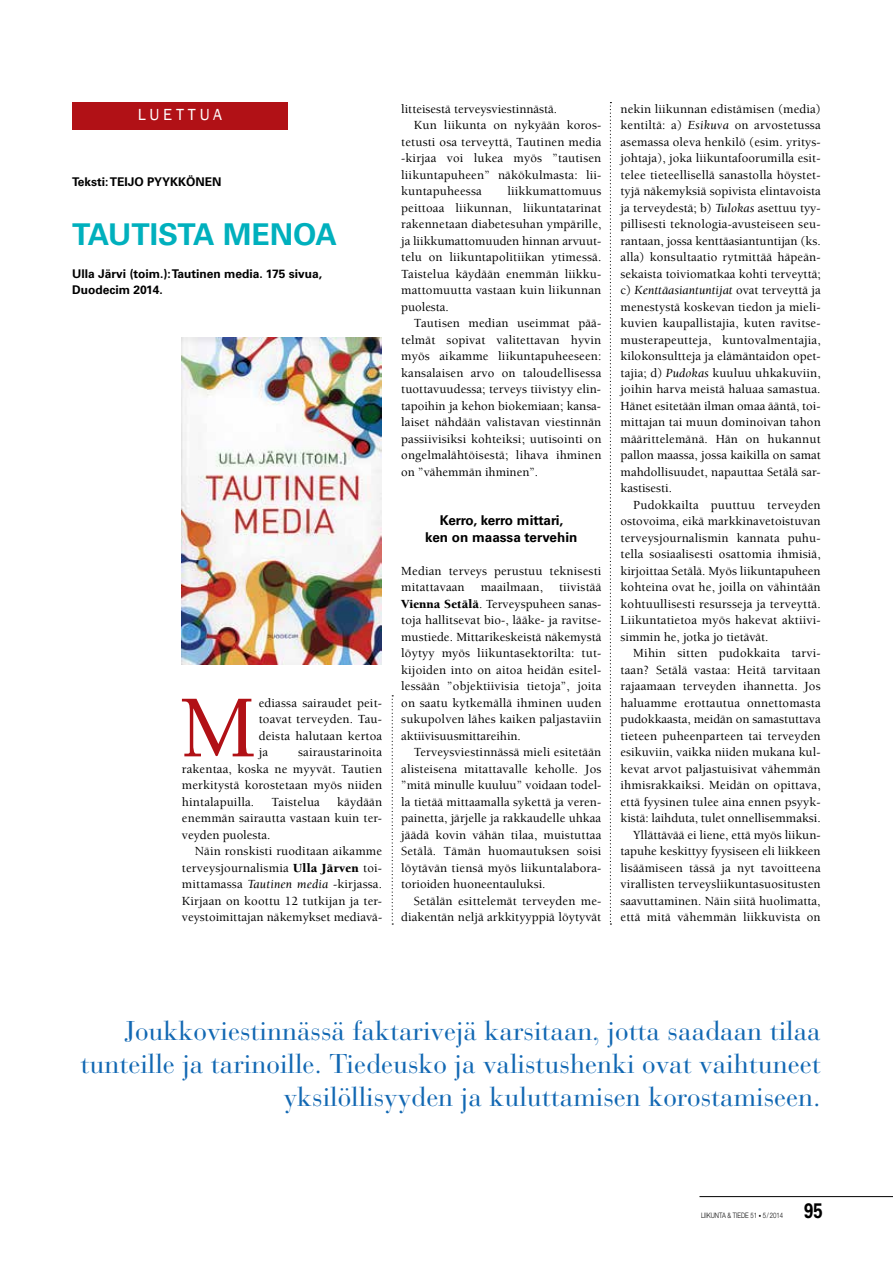
<style>
.page{position:relative;width:893px;height:1263px;background:#fff}
.page>*{position:absolute;margin:0;border:0;box-sizing:border-box;transform-origin:0 0}
.t1{font:500 90.75px "Berkeley";color:#b11116}
.t2{font:700 30px "Univers";color:#00b0bd}
.t3{font:27px/33px "Bauer Bodoni";color:#1268b3;text-align:right}
.t4{font:700 21px "Univers";color:#000;scale:.8 1}
.t5{font:16.5px "Franklin Gothic";letter-spacing:.23em;color:#fff}
.t6{font:700 13.5px/16.5px "Univers";color:#000;text-align:center}
.t7{font:500 12.75px/16.5px "Berkeley";letter-spacing:.015em;color:#000;text-align:justify}
.t8{font:700 12px/16.5px "Univers";color:#000}
.t9{font:300 7.5px "Helvetica Neue";color:#000;scale:.8 1}
.s1{font-weight:900}
.s2{font-weight:400;font-style:italic}
.s3{font-size:6px}
</style>
<div class="page">
<img style="left:182px;top:338px;width:200px;height:326px">
<hr style="left:699px;top:1196px;width:194px;height:1px;background:#000">
<div style="left:72px;top:102px;width:216px;height:28px;background:#b11116"></div>
<svg style="left:392px;top:695px;width:1px;height:229px"></svg>
<svg style="left:610px;top:102px;width:1px;height:822px"></svg>
<p class="t5" style="left:138px;top:104px;width:86px">LUETTUA</p>
<p class="t8" style="left:72px;top:173px;width:151px">Teksti: TEIJO PYYKKÖNEN</p>
<h2 class="t2" style="left:72px;top:217px;width:266px">TAUTISTA MENOA</h2>
<p class="t8" style="left:72px;top:265px;width:251px">Ulla Järvi (toim.): Tautinen media. 175 sivua,<br>Duodecim 2014.</p>
<h1 class="t1" style="left:180px;top:680px;width:79px">M</h1>
<p class="t7" style="left:259px;top:695px;width:125px">ediassa sairaudet peit&shy;toavat terveyden. Tau&shy;deista halutaan kertoa ja</p>
<p class="t7" style="left:182px;top:744px;width:202px;text-indent:116px">sairaustarinoita rakentaa, koska ne myyvät. Tautien merkitystä korostetaan myös niiden hintalapuilla.</p>
<p class="t7" style="left:182px;top:794px;width:202px;text-indent:155px">käydään enemmän sairautta vastaan kuin ter&shy;veyden puolesta.</p>
<p class="t7" style="left:182px;top:843px;width:202px;text-indent:13px">Näin ronskisti ruoditaan aikamme terveysjournalismia <span class="s1">Ulla Järven</span> toi&shy;mittamassa <span class="s2">Tautinen media</span> -kirjassa.<br>Kirjaan on koottu 12 tutkijan ja ter&shy;veystoimittajan näkemykset mediavä-</p>
<p class="t7" style="left:272px;top:794px;width:50px">Taistelua</p>
<p class="t7" style="left:401px;top:101px;width:157px">litteisestä terveysviestinnästä.</p>
<p class="t7" style="left:414px;top:117px;width:189px">Kun liikunta on nykyään koros-</p>
<p class="t7" style="left:401px;top:134px;width:202px">tetusti osa terveyttä, Tautinen media</p>
<p class="t7" style="left:401px;top:150px;width:202px">-kirjaa voi lukea myös ”tautisen</p>
<p class="t7" style="left:401px;top:167px;width:202px">liikuntapuheen” näkökulmasta: lii-</p>
<p class="t7" style="left:401px;top:183px;width:82px">kuntapuheessa</p>
<p class="t7" style="left:401px;top:183px;width:202px;text-indent:106px">liikkumattomuus peittoaa liikunnan, liikuntatarinat rakennetaan diabetesuhan ympärille, ja liikkumattomuuden hinnan arvuut&shy;telu on liikuntapolitiikan ytimessä.<br>Taistelua käydään enemmän liikku&shy;mattomuutta vastaan kuin liikunnan puolesta.</p>
<p class="t7" style="left:401px;top:315px;width:202px;text-indent:13px">Tautisen median useimmat pää&shy;telmät sopivat valitettavan hyvin myös aikamme liikuntapuheeseen: kansalaisen arvo on taloudellisessa tuottavuudessa; terveys tiivistyy elin&shy;tapoihin ja kehon biokemiaan; kansa&shy;laiset nähdään valistavan viestinnän passiivisiksi kohteiksi; uutisointi on ongelmalähtöisestä; lihava ihminen on ”vähemmän ihminen”.</p>
<p class="t6" style="left:425px;top:512px;width:154px">Kerro, kerro mittari,<br>ken on maassa tervehin</p>
<p class="t7" style="left:401px;top:563px;width:202px">Median terveys perustuu teknisesti mitattavaan maailmaan, tiivistää <span class="s1">Vienna Setälä</span>. Terveyspuheen sanas&shy;toja hallitsevat bio-, lääke- ja ravitse&shy;mustiede. Mittarikeskeistä näkemystä löytyy myös liikuntasektorilta: tut&shy;kijoiden into on aitoa heidän esitel&shy;lessään ”objektiivisia tietoja”, joita on saatu kytkemällä ihminen uuden sukupolven lähes kaiken paljastaviin aktiivisuusmittareihin.</p>
<p class="t7" style="left:401px;top:744px;width:202px;text-indent:13px">Terveysviestinnässä mieli esitetään alisteisena mitattavalle keholle. Jos ”mitä minulle kuuluu” voidaan todel&shy;la tietää mittaamalla sykettä ja veren&shy;painetta, järjelle ja rakkaudelle uhkaa jäädä kovin vähän tilaa, muistuttaa Setälä. Tämän huomautuksen soisi löytävän tiensä myös liikuntalabora&shy;torioiden huoneentauluksi.</p>
<p class="t7" style="left:401px;top:893px;width:202px;text-align:right">Setälän esittelemät terveyden me&shy;diakentän neljä arkkityyppiä löytyvät</p>
<p class="t7" style="left:620px;top:101px;width:202px">nekin liikunnan edistämisen (media) kentiltä: a) <span class="s2">Esikuva</span> on arvostetussa asemassa oleva henkilö (esim. yritys&shy;johtaja), joka liikuntafoorumilla esit&shy;telee tieteellisellä sanastolla höystet&shy;tyjä näkemyksiä sopivista elintavoista ja terveydestä; b) <span class="s2">Tulokas</span> asettuu tyy&shy;pillisesti teknologia-avusteiseen seu&shy;rantaan, jossa kenttäasiantuntijan (ks. alla) konsultaatio rytmittää häpeän&shy;sekaista toiviomatkaa kohti terveyttä; c) <span class="s2">Kenttäasiantuntijat</span> ovat terveyttä ja menestystä koskevan tiedon ja mieli&shy;kuvien kaupallistajia, kuten ravitse&shy;musterapeutteja, kuntovalmentajia, kilokonsultteja ja elämäntaidon opet&shy;tajia; d) <span class="s2">Pudokas</span> kuuluu uhkakuviin, joihin harva meistä haluaa samastua.<br>Hänet esitetään ilman omaa ääntä, toi&shy;mittajan tai muun dominoivan tahon määrittelemänä. Hän on hukannut pallon maassa, jossa kaikilla on samat mahdollisuudet, napauttaa Setälä sar&shy;kastisesti.</p>
<p class="t7" style="left:620px;top:497px;width:202px;text-indent:13px">Pudokkailta puuttuu terveyden ostovoima, eikä markkinavetoistuvan terveysjournalismin kannata puhu&shy;tella sosiaalisesti osattomia ihmisiä, kirjoittaa Setälä. Myös liikuntapuheen kohteina ovat he, joilla on vähintään kohtuullisesti resursseja ja terveyttä.<br>Liikuntatietoa myös hakevat aktiivi&shy;simmin he, jotka jo tietävät.</p>
<p class="t7" style="left:620px;top:645px;width:202px;text-align:right">Mihin sitten pudokkaita tarvi&shy;taan? Setälä vastaa: Heitä tarvitaan rajaamaan terveyden ihannetta. Jos haluamme erottautua onnettomasta pudokkaasta, meidän on samastuttava tieteen puheenparteen tai terveyden esikuviin, vaikka niiden mukana kul&shy;kevat arvot paljastuisivat vähemmän ihmisrakkaiksi. Meidän on opittava, että fyysinen tulee aina ennen psyyk&shy;kistä: laihduta, tulet onnellisemmaksi.<br>Yllättävää ei liene, että myös liikun&shy;tapuhe keskittyy fyysiseen eli liikkeen lisäämiseen tässä ja nyt tavoitteena virallisten terveysliikuntasuositusten saavuttaminen. Näin siitä huolimatta, että mitä vähemmän liikkuvista on</p>
<h3 class="t3" style="left:80px;top:1014px;width:742px">Joukkoviestinnässä faktarivejä karsitaan, jotta saadaan tilaa tunteille ja tarinoille. Tiedeusko ja valistushenki ovat vaihtuneet yksilöllisyyden ja kuluttamisen korostamiseen.</h3>
<p class="t9" style="left:701px;top:1211px;width:104px">LIIKUNTA &amp; TIEDE 51 <span class="s3">•</span> 5/2014</p>
<h3 class="t4" style="left:804px;top:1199px;width:25px">95</h3>
</div>
